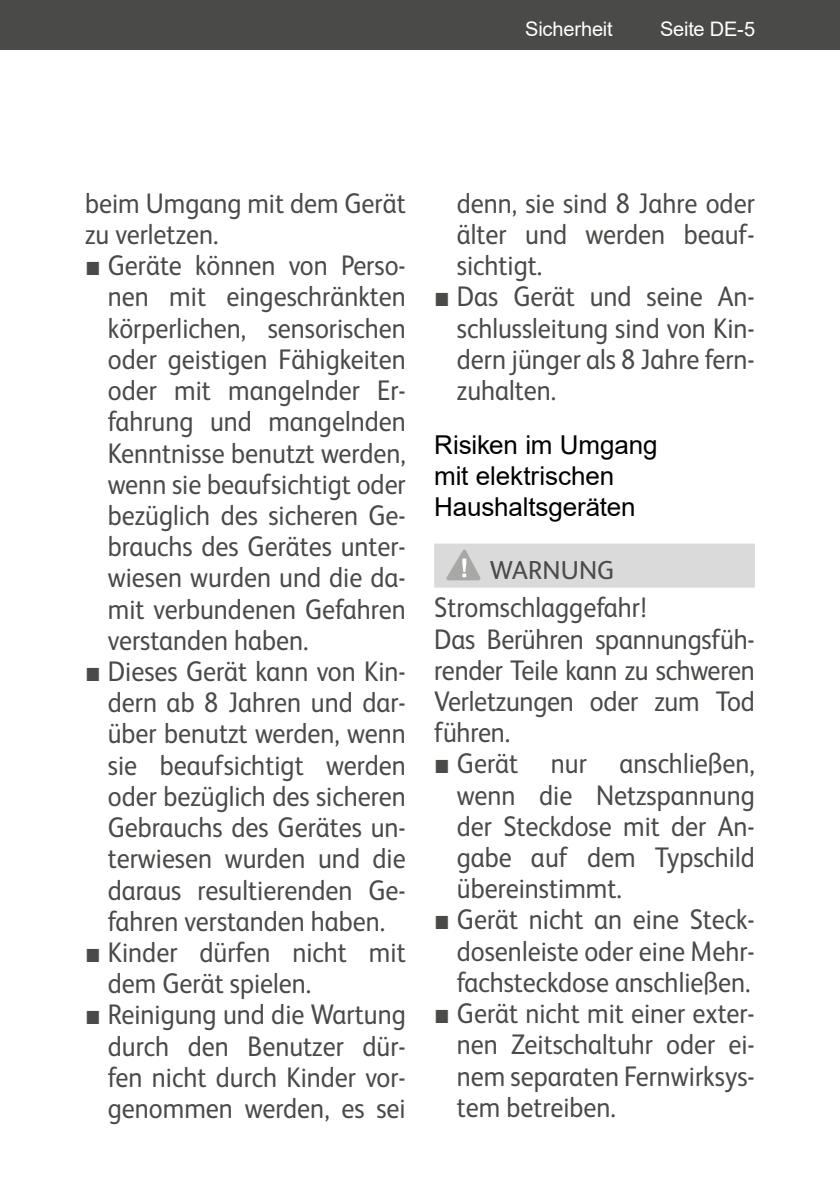
<style>
.page{position:relative;width:840px;height:1191px;background:#fff}
.page>*{position:absolute;margin:0;border:0;box-sizing:border-box;transform-origin:0 0}
.t1{font:28.4px/31.2px "FS Albert";color:#4a4a49;text-align:justify;scale:.92 1}
.t2{font:26px/31.2px "Arial";letter-spacing:-.005em;color:#000}
.t3{font:26px "FS Albert";letter-spacing:.005em;color:#4a4a49}
.t4{font:20px "Arial";letter-spacing:-.01em;color:#fff}
.s1{font-family:"Arial"}
</style>
<div class="page">
<div style="left:0;top:0;width:839px;height:50px;background:#4a4a49"></div>
<div style="left:434px;top:543px;width:320px;height:44px;background:#dadada"></div>
<svg style="left:446px;top:549px;width:35px;height:32px"></svg>
<p class="t4" style="left:525px;top:16px;width:89px">Sicherheit</p>
<p class="t4" style="left:659px;top:15px;width:97px">Seite DE-5</p>
<p class="t1" style="left:85px;top:186px;width:350px">beim Umgang mit dem Gerät zu verletzen.</p>
<p class="t1" style="left:108px;top:248px;width:325px;text-indent:-23px"><span class="s1">■</span> Geräte können von Perso&shy;nen mit eingeschränkten körperlichen, sensorischen oder geistigen Fähigkeiten oder mit mangelnder Er&shy;fahrung und mangelnden Kenntnisse benutzt werden, wenn sie beaufsichtigt oder bezüglich des sicheren Ge&shy;brauchs des Gerätes unter&shy;wiesen wurden und die da&shy;mit verbundenen Gefahren verstanden haben.</p>
<p class="t1" style="left:108px;top:654px;width:325px;text-indent:-23px"><span class="s1">■</span> Dieses Gerät kann von Kin&shy;dern ab 8 Jahren und dar&shy;über benutzt werden, wenn sie beaufsichtigt werden oder bezüglich des sicheren Gebrauchs des Gerätes un&shy;terwiesen wurden und die daraus resultierenden Ge&shy;fahren verstanden haben.</p>
<p class="t1" style="left:108px;top:935px;width:325px;text-indent:-23px"><span class="s1">■</span> Kinder dürfen nicht mit dem Gerät spielen.</p>
<p class="t1" style="left:108px;top:997px;width:325px;text-indent:-23px"><span class="s1">■</span> Reinigung und die Wartung durch den Benutzer dür&shy;fen nicht durch Kinder vor&shy;genommen werden, es sei</p>
<p class="t1" style="left:456px;top:186px;width:325px">denn, sie sind 8 Jahre oder älter und werden beauf&shy;sichtigt.</p>
<p class="t1" style="left:456px;top:280px;width:325px;text-indent:-23px"><span class="s1">■</span> Das Gerät und seine An&shy;schlussleitung sind von Kin&shy;dern jünger als 8 Jahre fern&shy;zuhalten.</p>
<p class="t2" style="left:434px;top:429px;width:225px">Risiken im Umgang mit elektrischen<br>Haushaltsgeräten</p>
<p class="t3" style="left:489px;top:552px;width:126px">WARNUNG</p>
<p class="t1" style="left:434px;top:590px;width:350px;text-align:left">Stromschlaggefahr!<br>Das Berühren spannungsfüh&shy;render Teile kann zu schweren<br>Verletzungen oder zum Tod führen.</p>
<p class="t1" style="left:456px;top:746px;width:325px;text-indent:-23px"><span class="s1">■</span> Gerät nur anschließen, wenn die Netzspannung der Steckdose mit der An&shy;gabe auf dem Typschild übereinstimmt.</p>
<p class="t1" style="left:456px;top:902px;width:325px;text-indent:-23px"><span class="s1">■</span> Gerät nicht an eine Steck&shy;dosenleiste oder eine Mehr&shy;fachsteckdose anschließen.</p>
<p class="t1" style="left:456px;top:996px;width:325px;text-indent:-23px"><span class="s1">■</span> Gerät nicht mit einer exter&shy;nen Zeitschaltuhr oder ei&shy;nem separaten Fernwirksys&shy;tem betreiben.</p>
</div>
